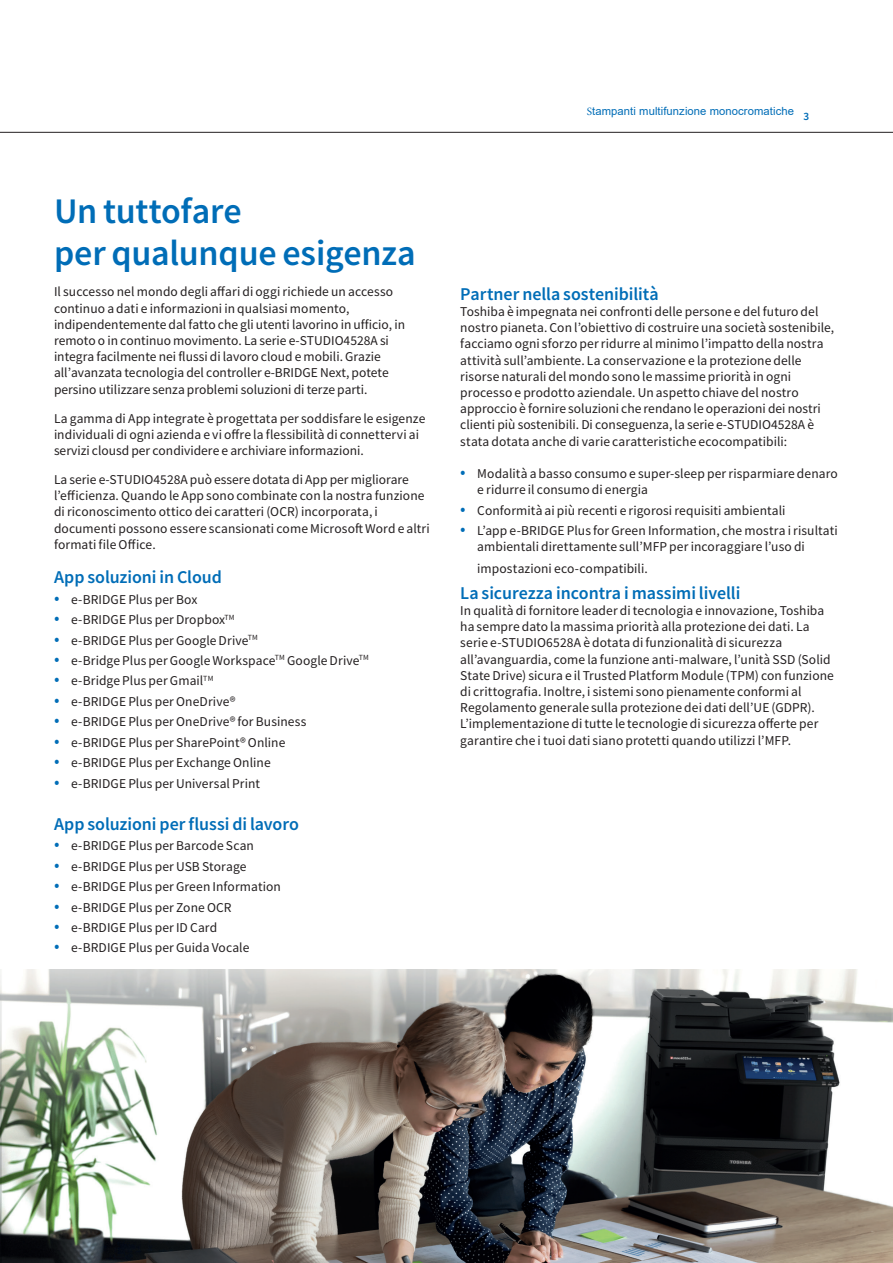
<style>
.page{position:relative;width:893px;height:1263px;background:#fff}
.page>*{position:absolute;margin:0;border:0;box-sizing:border-box;transform-origin:0 0}
.t1{font:500 36px/42px "Toshiba Sans";letter-spacing:-.005em;color:#006db7}
.t2{font:500 18px "Toshiba Sans";letter-spacing:-.005em;color:#006db7}
.t3{font:13.5px/16.2px "Toshiba Sans";letter-spacing:.005em;color:#231f20}
.t4{font:11.25px "Arial";letter-spacing:.005em;color:#006db7}
.t5{font:500 11.25px "Toshiba Sans";color:#006db7}
.s1{font-weight:300;font-size:19.5px;color:#006db7}
.s2{font-family:"Minion Pro"}
</style>
<div class="page">
<hr style="left:0;top:132px;width:893px;height:1px;background:#231f20">
<img style="left:0;top:969px;width:893px;height:294px">
<h1 class="t1" style="left:54px;top:189px;width:363px">Un tuttofare<br>per qualunque esigenza</h1>
<p class="t3" style="left:54px;top:284px;width:353px">Il successo nel mondo degli affari di oggi richiede un accesso continuo a dati e informazioni in qualsiasi momento, indipendentemente dal fatto che gli utenti lavorino in ufficio, in remoto o in continuo movimento. La serie e-STUDIO4528A si integra facilmente nei flussi di lavoro cloud e mobili. Grazie all’avanzata tecnologia del controller e-BRIDGE Next, potete persino utilizzare senza problemi soluzioni di terze parti.</p>
<p class="t3" style="left:54px;top:410px;width:373px">La gamma di App integrate è progettata per soddisfare le esigenze individuali di ogni azienda e vi offre la flessibilità di connettervi ai servizi clousd per condividere e archiviare informazioni.</p>
<p class="t3" style="left:54px;top:471px;width:377px">La serie e-STUDIO4528A può essere dotata di App per migliorare l’efficienza. Quando le App sono combinate con la nostra funzione di riconoscimento ottico dei caratteri (OCR) incorporata, i documenti possono essere scansionati come Microsoft Word e altri formati file Office.</p>
<h2 class="t2" style="left:54px;top:565px;width:170px">App soluzioni in Cloud</h2>
<p class="t3" style="left:54px;top:591px;width:145px"><span class="s1">•</span> e-BRIDGE Plus per Box</p>
<p class="t3" style="left:54px;top:611px;width:182px"><span class="s1">•</span> e-BRIDGE Plus per Dropbox<sup>TM</sup></p>
<p class="t3" style="left:54px;top:632px;width:205px"><span class="s1">•</span> e-BRIDGE Plus per Google Drive<sup>TM</sup></p>
<p class="t3" style="left:54px;top:652px;width:316px"><span class="s1">•</span> e-Bridge Plus per Google Workspace<sup>TM</sup> Google Drive<sup>TM</sup></p>
<p class="t3" style="left:54px;top:673px;width:161px"><span class="s1">•</span> e-Bridge Plus per Gmail<sup>TM</sup></p>
<p class="t3" style="left:54px;top:693px;width:183px"><span class="s1">•</span> e-BRIDGE Plus per OneDrive®</p>
<p class="t3" style="left:54px;top:714px;width:254px"><span class="s1">•</span> e-BRIDGE Plus per OneDrive® for Business</p>
<p class="t3" style="left:54px;top:734px;width:233px"><span class="s1">•</span> e-BRIDGE Plus per SharePoint® Online</p>
<p class="t3" style="left:54px;top:754px;width:218px"><span class="s1">•</span> e-BRIDGE Plus per Exchange Online</p>
<p class="t3" style="left:54px;top:775px;width:207px"><span class="s1">•</span> e-BRIDGE Plus per Universal Print</p>
<h2 class="t2" style="left:54px;top:812px;width:246px">App soluzioni per flussi di lavoro</h2>
<p class="t3" style="left:54px;top:837px;width:201px"><span class="s1">•</span> e-BRIDGE Plus per Barcode Scan</p>
<p class="t3" style="left:54px;top:858px;width:194px"><span class="s1">•</span> e-BRIDGE Plus per USB Storage</p>
<p class="t3" style="left:54px;top:878px;width:228px"><span class="s1">•</span> e-BRIDGE Plus per Green Information</p>
<p class="t3" style="left:54px;top:899px;width:179px"><span class="s1">•</span> e-BRIDGE Plus per Zone OCR</p>
<p class="t3" style="left:54px;top:919px;width:165px"><span class="s1">•</span> e-BRDIGE Plus per ID Card</p>
<p class="t3" style="left:54px;top:940px;width:197px"><span class="s1">•</span> e-BRDIGE Plus per Guida Vocale</p>
<p class="t4" style="left:587px;top:104px;width:209px"><span class="s2">S</span>tampanti multifunzione monocromatiche</p>
<p class="t5" style="left:803px;top:108px;width:7px">3</p>
<h2 class="t2" style="left:460px;top:282px;width:200px">Partner nella sostenibilità</h2>
<p class="t3" style="left:460px;top:303px;width:375px">Toshiba è impegnata nei confronti delle persone e del futuro del nostro pianeta. Con l’obiettivo di costruire una società sostenibile, facciamo ogni sforzo per ridurre al minimo l’impatto della nostra attività sull’ambiente. La conservazione e la protezione delle risorse naturali del mondo sono le massime priorità in ogni processo e prodotto aziendale. Un aspetto chiave del nostro approccio è fornire soluzioni che rendano le operazioni dei nostri clienti più sostenibili. Di conseguenza, la serie e-STUDIO4528A è stata dotata anche di varie caratteristiche ecocompatibili:</p>
<p class="t3" style="left:477px;top:465px;width:362px;text-indent:-17px"><span class="s1">•</span> Modalità a basso consumo e super-sleep per risparmiare denaro e ridurre il consumo di energia</p>
<p class="t3" style="left:460px;top:502px;width:327px"><span class="s1">•</span> Conformità ai più recenti e rigorosi requisiti ambientali</p>
<p class="t3" style="left:477px;top:522px;width:362px;text-indent:-17px"><span class="s1">•</span> L’app e-BRIDGE Plus for Green Information, che mostra i risultati ambientali direttamente sull’MFP per incoraggiare l’uso di</p>
<p class="t3" style="left:477px;top:560px;width:172px">impostazioni eco-compatibili.</p>
<h2 class="t2" style="left:460px;top:581px;width:282px">La sicurezza incontra i massimi livelli</h2>
<p class="t3" style="left:460px;top:602px;width:375px">In qualità di fornitore leader di tecnologia e innovazione, Toshiba ha sempre dato la massima priorità alla protezione dei dati. La serie e-STUDIO6528A è dotata di funzionalità di sicurezza all’avanguardia, come la funzione anti-malware, l’unità SSD (Solid State Drive) sicura e il Trusted Platform Module (TPM) con funzione di crittografia. Inoltre, i sistemi sono pienamente conformi al Regolamento generale sulla protezione dei dati dell’UE (GDPR).<br>L’implementazione di tutte le tecnologie di sicurezza offerte per garantire che i tuoi dati siano protetti quando utilizzi l’MFP.</p>
</div>
